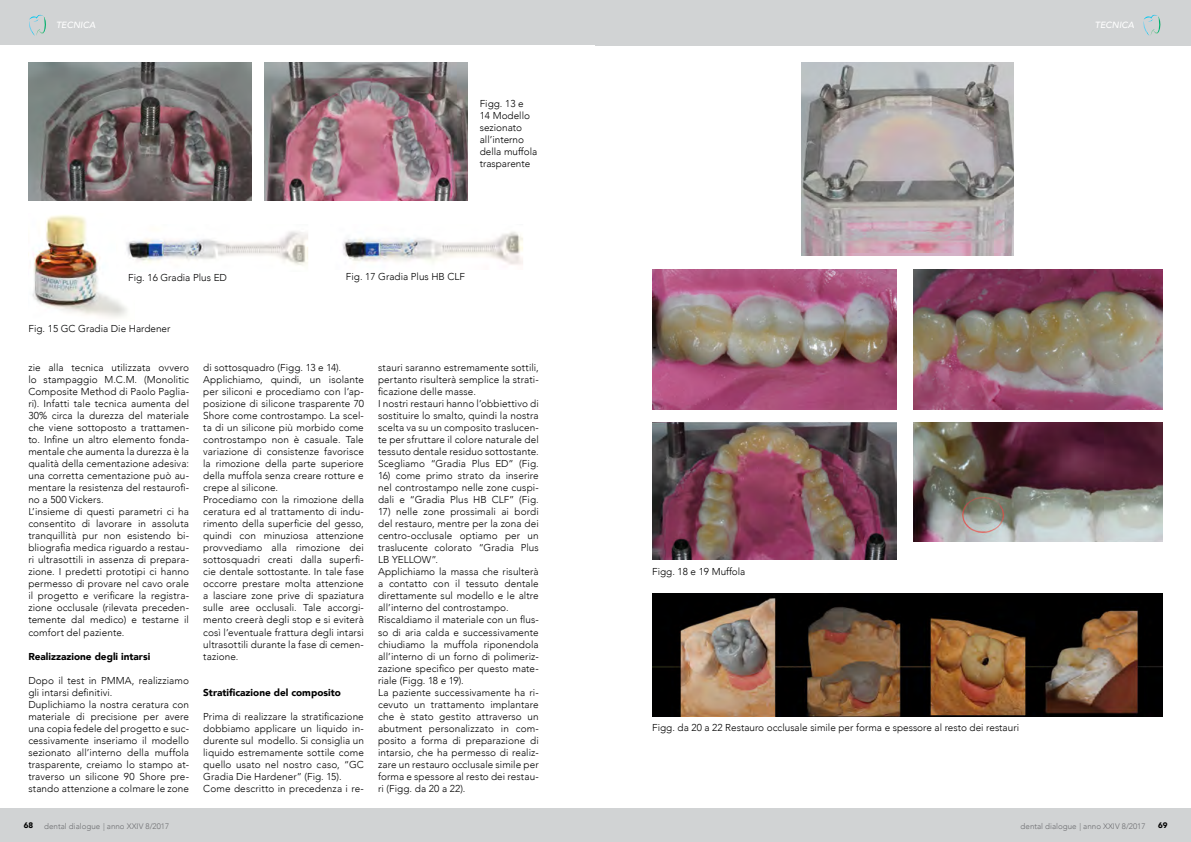
<style>
.page{position:relative;width:1191px;height:842px;background:#fff}
.page>*{position:absolute;margin:0;border:0;box-sizing:border-box;transform-origin:0 0}
.t1{font:300 10px/12px "Avenir";letter-spacing:.01em;color:#000}
.t2{font:900 10px "Avenir";color:#000}
.t3{font:italic 500 9px "Avenir";color:#fff}
.t4{font:300 8px "Avenir";color:#6d6e71}
.t5{font:900 8px "Avenir";color:#000}
</style>
<div class="page">
<div style="left:0;top:0;width:595px;height:45px;background:#d1d3d4"></div>
<div style="left:595px;top:0;width:596px;height:45px;background:#d1d3d4"></div>
<div style="left:0;top:808px;width:595px;height:34px;background:#d1d3d4"></div>
<div style="left:595px;top:808px;width:596px;height:34px;background:#d1d3d4"></div>
<svg style="left:29px;top:15px;width:17px;height:21px"></svg>
<svg style="left:1143px;top:15px;width:18px;height:21px"></svg>
<img style="left:28px;top:62px;width:223px;height:139px">
<img style="left:264px;top:62px;width:203px;height:139px">
<img style="left:32px;top:215px;width:95px;height:103px">
<img style="left:116px;top:225px;width:192px;height:46px">
<img style="left:342px;top:231px;width:181px;height:34px">
<img style="left:652px;top:269px;width:245px;height:140px">
<img style="left:652px;top:422px;width:245px;height:138px">
<img style="left:913px;top:269px;width:249px;height:140px">
<img style="left:913px;top:422px;width:249px;height:119px">
<img style="left:652px;top:594px;width:510px;height:122px">
<img style="left:801px;top:62px;width:212px;height:194px">
<p class="t3" style="left:56px;top:20px;width:41px">TECNICA</p>
<p class="t3" style="left:1095px;top:20px;width:41px">TECNICA</p>
<p class="t1" style="left:480px;top:97px;width:59px">Figg. 13 e<br>14 Modello sezionato all’interno della muffola trasparente</p>
<p class="t1" style="left:128px;top:272px;width:100px">Fig. 16 Gradia Plus ED</p>
<p class="t1" style="left:346px;top:270px;width:121px">Fig. 17 Gradia Plus HB CLF</p>
<p class="t1" style="left:29px;top:323px;width:143px">Fig. 15 GC Gradia Die Hardener</p>
<p class="t1" style="left:28px;top:362px;width:162px">zie alla tecnica utilizzata ovvero lo stampaggio M.C.M. (Monolitic Composite Method di Paolo Paglia&shy;ri). Infatti tale tecnica aumenta del 30% circa la durezza del materiale che viene sottoposto a trattamen&shy;to. Infine un altro elemento fonda&shy;mentale che aumenta la durezza è la qualità della cementazione adesiva: una corretta cementazione può au&shy;mentare la resistenza del restaurofi&shy;no a 500 Vickers.<br>L’insieme di questi parametri ci ha consentito di lavorare in assoluta tranquillità pur non esistendo bi&shy;bliografia medica riguardo a restau&shy;ri ultrasottili in assenza di prepara&shy;zione. I predetti prototipi ci hanno permesso di provare nel cavo orale il progetto e verificare la registra&shy;zione occlusale (rilevata preceden&shy;temente dal medico) e testarne il comfort del paziente.</p>
<p class="t2" style="left:28px;top:647px;width:123px">Realizzazione degli intarsi</p>
<p class="t1" style="left:28px;top:674px;width:162px">Dopo il test in PMMA, realizziamo gli intarsi definitivi.<br>Duplichiamo la nostra ceratura con materiale di precisione per avere una copia fedele del progetto e suc&shy;cessivamente inseriamo il modello sezionato all’interno della muffola trasparente, creiamo lo stampo at&shy;traverso un silicone 90 Shore pre&shy;stando attenzione a colmare le zone</p>
<p class="t1" style="left:203px;top:362px;width:162px">di sottosquadro (Figg. 13 e 14).<br>Applichiamo, quindi, un isolante per siliconi e procediamo con l’ap&shy;posizione di silicone trasparente 70<br>Shore come controstampo. La scel&shy;ta di un silicone più morbido come controstampo non è casuale. Tale variazione di consistenze favorisce la rimozione della parte superiore della muffola senza creare rotture e crepe al silicone.<br>Procediamo con la rimozione della ceratura ed al trattamento di indu&shy;rimento della superficie del gesso, quindi con minuziosa attenzione provvediamo alla rimozione dei sottosquadri creati dalla superfi&shy;cie dentale sottostante. In tale fase occorre prestare molta attenzione a lasciare zone prive di spaziatura sulle aree occlusali. Tale accorgi&shy;mento creerà degli stop e si eviterà così l’eventuale frattura degli intarsi ultrasottili durante la fase di cemen&shy;tazione.</p>
<p class="t2" style="left:203px;top:683px;width:139px">Stratificazione del composito</p>
<p class="t1" style="left:203px;top:710px;width:162px">Prima di realizzare la stratificazione dobbiamo applicare un liquido in&shy;durente sul modello. Si consiglia un liquido estremamente sottile come quello usato nel nostro caso, “GC Gradia Die Hardener” (Fig. 15).<br>Come descritto in precedenza i re-</p>
<p class="t1" style="left:378px;top:362px;width:162px">stauri saranno estremamente sottili, pertanto risulterà semplice la strati&shy;ficazione delle masse.<br>I nostri restauri hanno l’obbiettivo di sostituire lo smalto, quindi la nostra scelta va su un composito traslucen&shy;te per sfruttare il colore naturale del tessuto dentale residuo sottostante.<br>Scegliamo “Gradia Plus ED” (Fig.</p>
<p class="t1" style="left:378px;top:470px;width:162px;text-align:justify">16) come primo strato da inserire nel controstampo nelle zone cuspi&shy;dali e “Gradia Plus HB CLF” (Fig.</p>
<p class="t1" style="left:378px;top:506px;width:162px">17) nelle zone prossimali ai bordi del restauro, mentre per la zona dei centro-occlusale optiamo per un traslucente colorato “Gradia Plus<br>LB YELLOW”.<br>Applichiamo la massa che risulterà a contatto con il tessuto dentale direttamente sul modello e le altre all’interno del controstampo.<br>Riscaldiamo il materiale con un flus&shy;so di aria calda e successivamente chiudiamo la muffola riponendola all’interno di un forno di polimeriz&shy;zazione specifico per questo mate&shy;riale (Figg. 18 e 19).<br>La paziente successivamente ha ri&shy;cevuto un trattamento implantare che è stato gestito attraverso un abutment personalizzato in com&shy;posito a forma di preparazione di intarsio, che ha permesso di realiz&shy;zare un restauro occlusale simile per forma e spessore al resto dei restau&shy;ri (Figg. da 20 a 22).</p>
<p class="t1" style="left:652px;top:565px;width:95px">Figg. 18 e 19 Muffola</p>
<p class="t1" style="left:652px;top:721px;width:368px">Figg. da 20 a 22 Restauro occlusale simile per forma e spessore al resto dei restauri</p>
<p class="t5" style="left:24px;top:818px;width:11px">68</p>
<p class="t5" style="left:1158px;top:818px;width:11px">69</p>
<p class="t4" style="left:44px;top:821px;width:126px">dental dialogue | anno XXIV 8/2017</p>
<p class="t4" style="left:1020px;top:821px;width:126px">dental dialogue | anno XXIV 8/2017</p>
</div>
